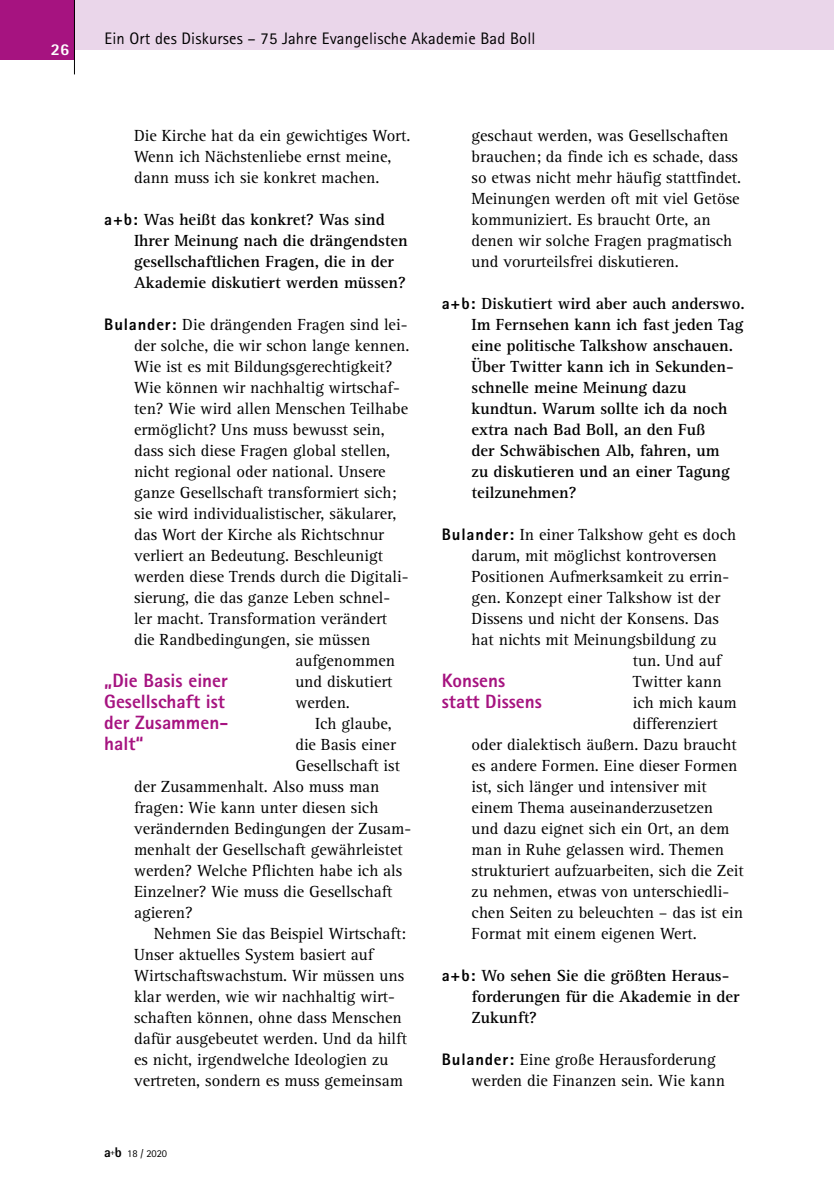
<style>
.page{position:relative;width:834px;height:1181px;background:#fff}
.page>*{position:absolute;margin:0;border:0;box-sizing:border-box;transform-origin:0 0}
.t1{font:800 19.25px/21px "Agfa Rotis Sans Serif";color:#a61380}
.t2{font:16.62px/21px "Rotis Serif Pro";color:#000}
.t3{font:700 16.62px/21px "Rotis Serif Pro";color:#000}
.t4{font:16.62px "Rotis Sans Serif";letter-spacing:.01em;color:#000}
.t5{font:800 16.62px "Agfa Rotis Sans Serif";color:#fff}
.t6{font:10.5px "Agfa Rotis Sans Serif";color:#000}
.s1{font-family:"Agfa Rotis Sans Serif";font-weight:800}
.s2{font-weight:800;font-size:14px}
</style>
<div class="page">
<div style="left:75px;top:0;width:758px;height:50px;background:#ead6ea"></div>
<div style="left:0;top:0;width:74px;height:60px;background:#a61380"></div>
<hr style="left:74px;top:0;width:1px;height:74px;background:#000">
<p class="t5" style="left:51px;top:38px;width:20px">26</p>
<p class="t4" style="left:104px;top:28px;width:432px">Ein Ort des Diskurses – 75 Jahre Evangelische Akademie Bad Boll</p>
<p class="t2" style="left:471px;top:125px;width:271px">geschaut werden, was Gesellschaften brauchen; da finde ich es schade, dass so etwas nicht mehr häufig stattfindet.<br>Meinungen werden oft mit viel Getöse kommuniziert. Es braucht Orte, an denen wir solche Fragen pragmatisch und vorurteilsfrei diskutieren.</p>
<p class="t3" style="left:471px;top:293px;width:275px;text-indent:-30px"><span class="s1">a+b:</span> Diskutiert wird aber auch anderswo.<br>Im Fernsehen kann ich fast jeden Tag eine politische Talkshow anschauen.<br>Über Twitter kann ich in Sekunden&shy;schnelle meine Meinung dazu kundtun. Warum sollte ich da noch extra nach Bad Boll, an den Fuß<br>der Schwäbischen Alb, fahren, um<br>zu diskutieren und an einer Tagung teilzunehmen?</p>
<p class="t2" style="left:441px;top:524px;width:296px"><span class="s1">Bulander:</span> In einer Talkshow geht es doch</p>
<p class="t2" style="left:471px;top:545px;width:247px">darum, mit möglichst kontroversen</p>
<p class="t2" style="left:471px;top:566px;width:259px">Positionen Aufmerksamkeit zu errin-</p>
<p class="t2" style="left:471px;top:587px;width:250px">gen. Konzept einer Talkshow ist der</p>
<p class="t2" style="left:471px;top:608px;width:249px">Dissens und nicht der Konsens. Das</p>
<p class="t2" style="left:471px;top:629px;width:247px">hat nichts mit Meinungsbildung zu</p>
<p class="t2" style="left:632px;top:650px;width:90px">tun. Und auf</p>
<p class="t2" style="left:632px;top:671px;width:90px">Twitter kann</p>
<p class="t2" style="left:632px;top:692px;width:105px">ich mich kaum</p>
<p class="t2" style="left:632px;top:713px;width:86px">differenziert</p>
<p class="t2" style="left:471px;top:734px;width:266px">oder dialektisch äußern. Dazu braucht</p>
<p class="t2" style="left:471px;top:755px;width:267px">es andere Formen. Eine dieser Formen</p>
<p class="t2" style="left:471px;top:776px;width:236px">ist, sich länger und intensiver mit</p>
<p class="t2" style="left:471px;top:797px;width:243px">einem Thema auseinanderzusetzen</p>
<p class="t2" style="left:471px;top:818px;width:259px">und dazu eignet sich ein Ort, an dem</p>
<p class="t2" style="left:471px;top:839px;width:254px">man in Ruhe gelassen wird. Themen</p>
<p class="t2" style="left:471px;top:860px;width:273px">strukturiert aufzuarbeiten, sich die Zeit</p>
<p class="t2" style="left:471px;top:881px;width:259px">zu nehmen, etwas von unterschiedli-</p>
<p class="t2" style="left:471px;top:902px;width:273px">chen Seiten zu beleuchten – das ist ein</p>
<p class="t2" style="left:471px;top:923px;width:226px">Format mit einem eigenen Wert.</p>
<p class="t3" style="left:471px;top:965px;width:269px;text-indent:-30px"><span class="s1">a+b:</span> Wo sehen Sie die größten Heraus&shy;forderungen für die Akademie in der<br>Zukunft?</p>
<p class="t2" style="left:471px;top:1049px;width:255px;text-indent:-30px"><span class="s1">Bulander:</span> Eine große Herausforderung werden die Finanzen sein. Wie kann</p>
<p class="t2" style="left:134px;top:125px;width:278px">Die Kirche hat da ein gewichtiges Wort.<br>Wenn ich Nächstenliebe ernst meine, dann muss ich sie konkret machen.</p>
<p class="t3" style="left:134px;top:209px;width:275px;text-indent:-30px"><span class="s1">a+b:</span> Was heißt das konkret? Was sind Ihrer Meinung nach die drängendsten gesellschaftlichen Fragen, die in der Akademie diskutiert werden müssen?</p>
<p class="t2" style="left:104px;top:314px;width:304px"><span class="s1">Bulander:</span> Die drängenden Fragen sind lei-</p>
<p class="t2" style="left:134px;top:335px;width:277px">der solche, die wir schon lange kennen.</p>
<p class="t2" style="left:134px;top:356px;width:260px">Wie ist es mit Bildungsgerechtigkeit?</p>
<p class="t2" style="left:134px;top:377px;width:267px">Wie können wir nachhaltig wirtschaf-</p>
<p class="t2" style="left:134px;top:398px;width:275px">ten? Wie wird allen Menschen Teilhabe</p>
<p class="t2" style="left:134px;top:419px;width:252px">ermöglicht? Uns muss bewusst sein,</p>
<p class="t2" style="left:134px;top:440px;width:258px">dass sich diese Fragen global stellen,</p>
<p class="t2" style="left:134px;top:461px;width:253px">nicht regional oder national. Unsere</p>
<p class="t2" style="left:134px;top:482px;width:264px">ganze Gesellschaft transformiert sich;</p>
<p class="t2" style="left:134px;top:503px;width:264px">sie wird individualistischer, säkularer,</p>
<p class="t2" style="left:134px;top:524px;width:251px">das Wort der Kirche als Richtschnur</p>
<p class="t2" style="left:134px;top:545px;width:250px">verliert an Bedeutung. Beschleunigt</p>
<p class="t2" style="left:134px;top:566px;width:276px">werden diese Trends durch die Digitali-</p>
<p class="t2" style="left:134px;top:587px;width:258px">sierung, die das ganze Leben schnel-</p>
<p class="t2" style="left:134px;top:608px;width:255px">ler macht. Transformation verändert</p>
<p class="t2" style="left:134px;top:629px;width:238px">die Randbedingungen, sie müssen</p>
<p class="t2" style="left:295px;top:650px;width:101px">aufgenommen</p>
<p class="t2" style="left:295px;top:671px;width:99px">und diskutiert</p>
<p class="t2" style="left:295px;top:692px;width:56px">werden.</p>
<p class="t2" style="left:315px;top:713px;width:78px">Ich glaube,</p>
<p class="t2" style="left:295px;top:734px;width:102px">die Basis einer</p>
<p class="t2" style="left:295px;top:755px;width:106px">Gesellschaft ist</p>
<p class="t2" style="left:134px;top:776px;width:247px">der Zusammenhalt. Also muss man</p>
<p class="t2" style="left:134px;top:797px;width:246px">fragen: Wie kann unter diesen sich</p>
<p class="t2" style="left:134px;top:818px;width:279px">verändernden Bedingungen der Zusam-</p>
<p class="t2" style="left:134px;top:839px;width:270px">menhalt der Gesellschaft gewährleistet</p>
<p class="t2" style="left:134px;top:860px;width:270px">werden? Welche Pflichten habe ich als</p>
<p class="t2" style="left:134px;top:881px;width:260px">Einzelner? Wie muss die Gesellschaft</p>
<p class="t2" style="left:134px;top:902px;width:60px">agieren?</p>
<p class="t2" style="left:154px;top:923px;width:254px">Nehmen Sie das Beispiel Wirtschaft:</p>
<p class="t2" style="left:134px;top:944px;width:241px">Unser aktuelles System basiert auf</p>
<p class="t2" style="left:134px;top:965px;width:271px">Wirtschaftswachstum. Wir müssen uns</p>
<p class="t2" style="left:134px;top:986px;width:262px">klar werden, wie wir nachhaltig wirt-</p>
<p class="t2" style="left:134px;top:1007px;width:269px">schaften können, ohne dass Menschen</p>
<p class="t2" style="left:134px;top:1028px;width:274px">dafür ausgebeutet werden. Und da hilft</p>
<p class="t2" style="left:134px;top:1049px;width:256px">es nicht, irgendwelche Ideologien zu</p>
<p class="t2" style="left:134px;top:1070px;width:270px">vertreten, sondern es muss gemeinsam</p>
<p class="t1" style="left:104px;top:670px;width:126px">„Die Basis einer<br>Gesellschaft ist der Zusammen&shy;halt“</p>
<p class="t1" style="left:441px;top:670px;width:102px">Konsens statt Dissens</p>
<p class="t6" style="left:104px;top:1147px;width:64px"><span class="s2">a</span><sup>+</sup><span class="s2">b</span> 18 / 2020</p>
</div>
